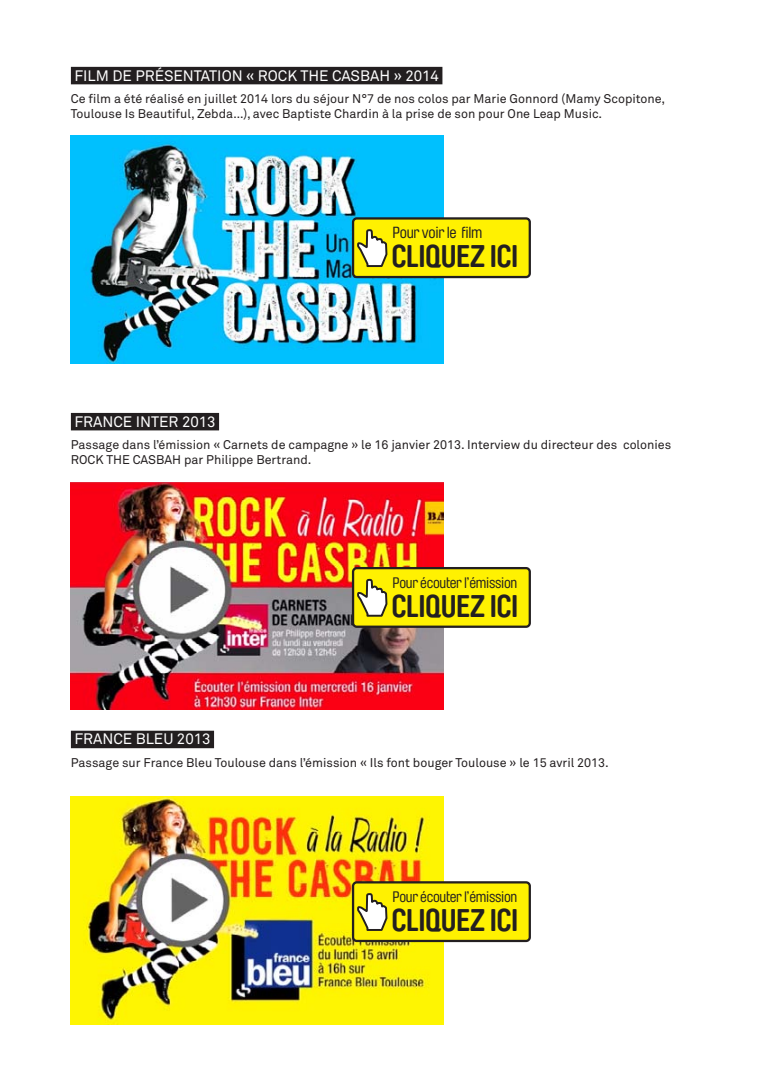
<style>
.page{position:relative;width:780px;height:1088px;background:#fff}
.page>*{position:absolute;margin:0;border:0;box-sizing:border-box;transform-origin:0 0}
.t1{font:700 31px "Brauer Neue";letter-spacing:-.02em;color:#231f20}
.t2{font:15.88px "Brauer Neue";letter-spacing:-.02em;color:#231f20}
.t3{font:15px "Akkurat";color:#fff}
.t4{font:15px "Brauer Neue";letter-spacing:-.02em;color:#231f20}
.t5{font:12.5px/15px "Akkurat";color:#231f20}
</style>
<div class="page">
<img style="left:71px;top:796px;width:372px;height:228px">
<img style="left:71px;top:482px;width:372px;height:228px">
<img style="left:71px;top:136px;width:372px;height:228px">
<div style="left:71px;top:413px;width:148px;height:17px;background:#231f20"></div>
<div style="left:71px;top:67px;width:371px;height:17px;background:#231f20"></div>
<div style="left:71px;top:731px;width:143px;height:17px;background:#231f20"></div>
<div style="left:353px;top:568px;width:176px;height:59px;background:#fff101;border-radius:4px"></div>
<div style="left:352px;top:567px;width:179px;height:61px;border:2px solid #231f20;border-radius:4px"></div>
<svg style="left:356px;top:562px;width:32px;height:68px"></svg>
<div style="left:353px;top:218px;width:176px;height:59px;background:#fff101;border-radius:4px"></div>
<div style="left:352px;top:217px;width:179px;height:61px;border:2px solid #231f20;border-radius:4px"></div>
<svg style="left:356px;top:216px;width:32px;height:64px"></svg>
<div style="left:353px;top:882px;width:176px;height:59px;background:#fff101;border-radius:4px"></div>
<div style="left:352px;top:881px;width:179px;height:61px;border:2px solid #231f20;border-radius:4px"></div>
<svg style="left:356px;top:876px;width:32px;height:68px"></svg>
<p class="t3" style="left:74px;top:66px;width:366px">FILM DE PRÉSENTATION « ROCK THE CASBAH » 2014</p>
<p class="t5" style="left:71px;top:91px;width:595px">Ce film a été réalisé en juillet 2014 lors du séjour N°7 de nos colos par Marie Gonnord (Mamy Scopitone,<br>Toulouse Is Beautiful, Zebda…), avec Baptiste Chardin à la prise de son pour One Leap Music.</p>
<h1 class="t1" style="left:391px;top:94px;width:128px">CLIQUEZ ICI</h1>
<p class="t2" style="left:392px;top:224px;width:91px">Pour voir le film</p>
<h1 class="t1" style="left:391px;top:239px;width:128px">CLIQUEZ ICI</h1>
<p class="t3" style="left:74px;top:412px;width:143px">FRANCE INTER 2013</p>
<p class="t5" style="left:71px;top:437px;width:602px">Passage dans l’émission « Carnets de campagne » le 16 janvier 2013. Interview du directeur des colonies<br>ROCK THE CASBAH par Philippe Bertrand.</p>
<p class="t4" style="left:392px;top:574px;width:126px">Pour écouter l’émission</p>
<h1 class="t1" style="left:391px;top:588px;width:128px">CLIQUEZ ICI</h1>
<p class="t3" style="left:74px;top:730px;width:138px">FRANCE BLEU 2013</p>
<p class="t5" style="left:71px;top:754px;width:539px">Passage sur France Bleu Toulouse dans l’émission « Ils font bouger Toulouse » le 15 avril 2013.</p>
<p class="t4" style="left:392px;top:888px;width:126px">Pour écouter l’émission</p>
<h1 class="t1" style="left:391px;top:902px;width:128px">CLIQUEZ ICI</h1>
</div>
